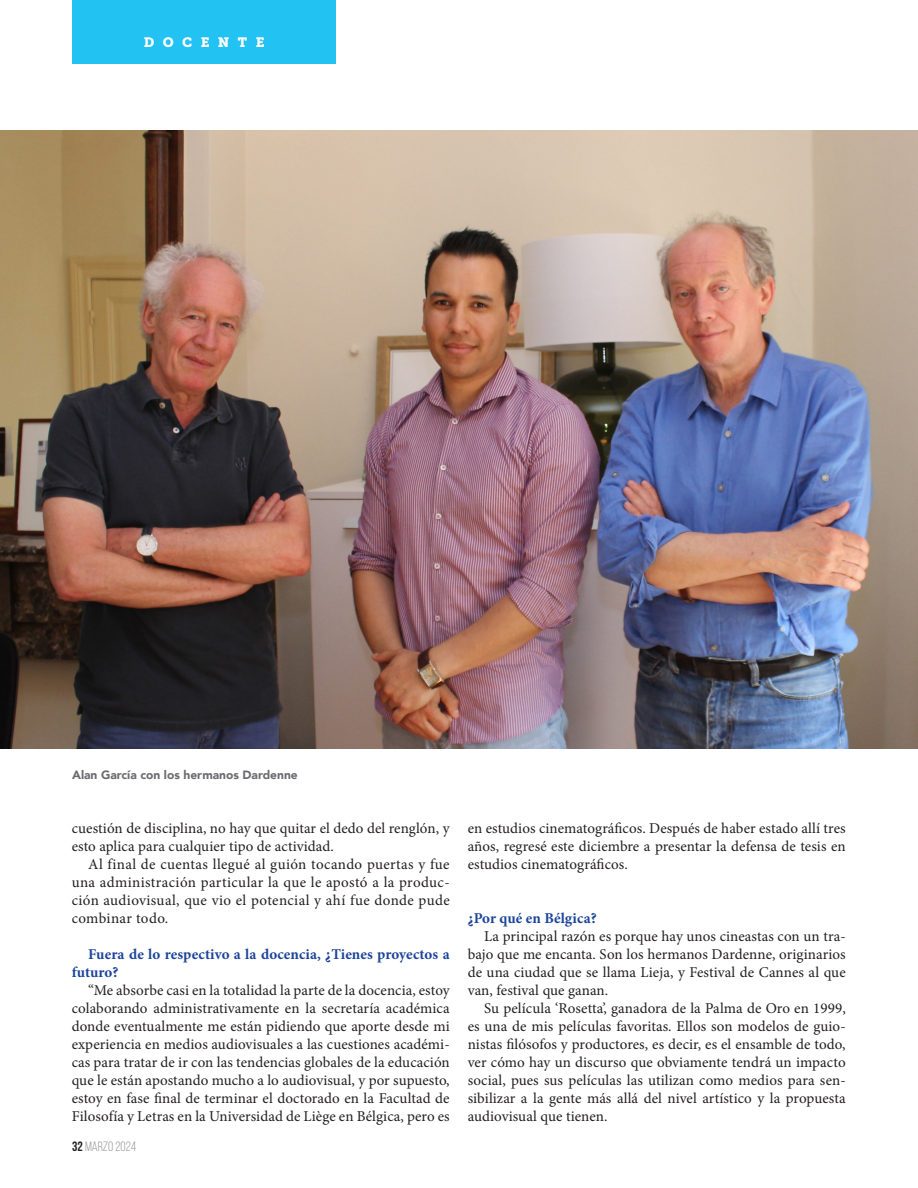
<style>
.page{position:relative;width:918px;height:1188px;background:#fff}
.page>*{position:absolute;margin:0;border:0;box-sizing:border-box;transform-origin:0 0}
.t1{font:15px/18px "Minion Pro";letter-spacing:.005em;color:#231f20;text-align:justify}
.t2{font:700 15px/18px "Minion Pro";letter-spacing:.005em;color:#1d449b}
.t3{font:13.5px "Bebas Neue";color:#939598}
.t4{font:13.5px "Museo Slab 900";letter-spacing:.62em;color:#fff}
.t5{font:900 12px "Avenir";color:#6c6d70}
.s1{font-weight:700;color:#231f20}
</style>
<div class="page">
<img style="left:0;top:131px;width:918px;height:618px">
<div style="left:72px;top:0;width:264px;height:64px;background:#22c2f3"></div>
<p class="t4" style="left:144px;top:35px;width:122px">DOCENTE</p>
<p class="t5" style="left:72px;top:764px;width:227px">Alan García con los hermanos Dardenne</p>
<p class="t1" style="left:72px;top:819px;width:379px">cuestión de disciplina, no hay que quitar el dedo del renglón, y esto aplica para cualquier tipo de actividad.</p>
<p class="t1" style="left:72px;top:855px;width:380px;text-indent:16px">Al final de cuentas llegué al guión tocando puertas y fue una administración particular la que le apostó a la produc&shy;ción audiovisual, que vio el potencial y ahí fue donde pude combinar todo.</p>
<p class="t2" style="left:72px;top:945px;width:379px;text-indent:16px">Fuera de lo respectivo a la docencia, ¿Tienes proyectos a futuro?</p>
<p class="t1" style="left:72px;top:981px;width:380px;text-indent:16px">“Me absorbe casi en la totalidad la parte de la docencia, estoy colaborando administrativamente en la secretaría académica donde eventualmente me están pidiendo que aporte desde mi experiencia en medios audiovisuales a las cuestiones académi&shy;cas para tratar de ir con las tendencias globales de la educación que le están apostando mucho a lo audiovisual, y por supuesto, estoy en fase final de terminar el doctorado en la Facultad de Filosofía y Letras en la Universidad de Liège en Bélgica, pero es</p>
<p class="t3" style="left:72px;top:1139px;width:65px"><span class="s1">32</span> MARZO 2024</p>
<p class="t1" style="left:468px;top:819px;width:380px">en estudios cinematográficos. Después de haber estado allí tres años, regresé este diciembre a presentar la defensa de tesis en estudios cinematográficos.</p>
<p class="t2" style="left:468px;top:909px;width:131px">¿Por qué en Bélgica?</p>
<p class="t1" style="left:468px;top:927px;width:380px;text-indent:16px">La principal razón es porque hay unos cineastas con un tra&shy;bajo que me encanta. Son los hermanos Dardenne, originarios de una ciudad que se llama Lieja, y Festival de Cannes al que van, festival que ganan.</p>
<p class="t1" style="left:468px;top:999px;width:380px;text-indent:16px">Su película ‘Rosetta’, ganadora de la Palma de Oro en 1999, es una de mis películas favoritas. Ellos son modelos de guio&shy;nistas filósofos y productores, es decir, es el ensamble de todo, ver cómo hay un discurso que obviamente tendrá un impacto social, pues sus películas las utilizan como medios para sen&shy;sibilizar a la gente más allá del nivel artístico y la propuesta audiovisual que tienen.</p>
</div>
